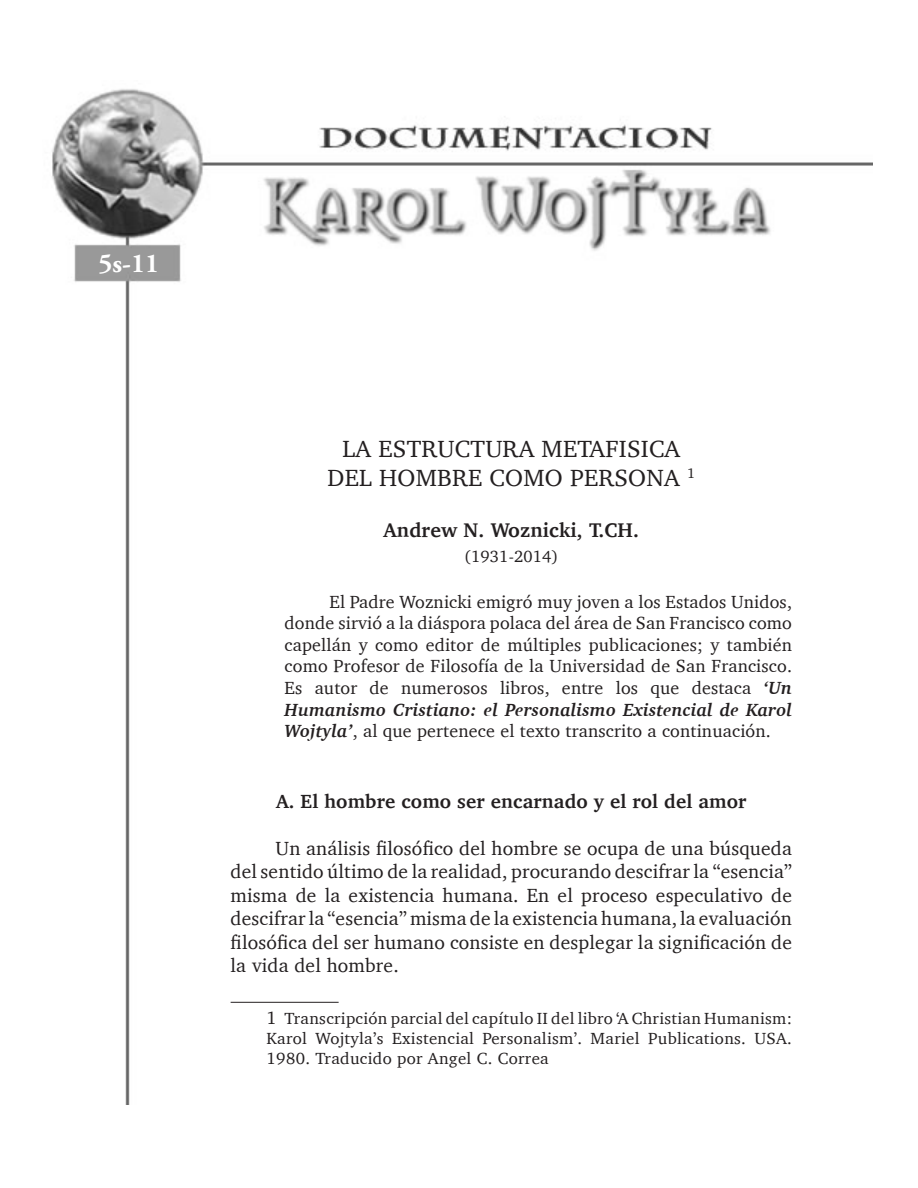
<style>
.page{position:relative;width:918px;height:1188px;background:#fff}
.page>*{position:absolute;margin:0;border:0;box-sizing:border-box;transform-origin:0 0}
.t1{font:700 27px "Adobe Garamond Pro";color:#fff}
.Free_Form{font:24px "Charter";letter-spacing:.01em;color:#231f20}
.Free_Form-2{font:700 20.25px "Charter";letter-spacing:.01em;color:#231f20}
.Free_Form-3{font:19.5px/23.4px "Charter";letter-spacing:.01em;color:#231f20;text-align:justify}
.Free_Form-4{font:700 19.5px "Charter";letter-spacing:.01em;color:#231f20}
.Free_Form-5{font:18px/21.6px "Charter";letter-spacing:.01em;color:#231f20;text-align:justify}
.t2{font:16.5px/19.8px "Charter";letter-spacing:.02em;color:#231f20;text-align:justify}
.s1{font-weight:700;font-style:italic}
.s2{font-size:18px}
</style>
<div class="page">
<img style="left:52px;top:89px;width:821px;height:1016px">
<hr style="left:231px;top:1002px;width:108px;height:1px;background:#231f20">
<p class="t1" style="left:98px;top:247px;width:62px">5s-11</p>
<p class="Free_Form" style="left:343px;top:428px;width:339px">LA ESTRUCTURA METAFISICA</p>
<p class="Free_Form" style="left:328px;top:457px;width:369px">DEL HOMBRE COMO PERSONA <sup>1</sup></p>
<p class="Free_Form-2" style="left:384px;top:513px;width:257px">Andrew N. Woznicki, T.CH.</p>
<p class="t2" style="left:464px;top:546px;width:96px">(1931-2014)</p>
<p class="Free_Form-5" style="left:285px;top:590px;width:509px;text-indent:45px">El Padre Woznicki emigró muy joven a los Estados Unidos, donde sirvió a la diáspora polaca del área de San Francisco como capellán y como editor de múltiples publicaciones; y también como Profesor de Filosofía de la Universidad de San Francisco.<br>Es autor de numerosos libros, entre los que destaca <span class="s1">‘Un Humanismo Cristiano: el Personalismo Existencial de Karol Wojtyla’</span>, al que pertenece el texto transcrito a continuación.</p>
<p class="Free_Form-4" style="left:276px;top:784px;width:472px">A. El hombre como ser encarnado y el rol del amor</p>
<p class="Free_Form-3" style="left:231px;top:836px;width:563px;text-indent:45px">Un análisis filosófico del hombre se ocupa de una búsqueda del sentido último de la realidad, procurando descifrar la “esencia” misma de la existencia humana. En el proceso especulativo de descifrar la “esencia” misma de la existencia humana, la evaluación filosófica del ser humano consiste en desplegar la significación de la vida del hombre.</p>
<p class="t2" style="left:267px;top:1008px;width:527px"><span class="s2">1</span> Transcripción parcial del capítulo II del libro ‘A Christian Humanism:<br>Karol Wojtyla’s Existencial Personalism’. Mariel Publications. USA.<br>1980. Traducido por Angel C. Correa</p>
</div>
